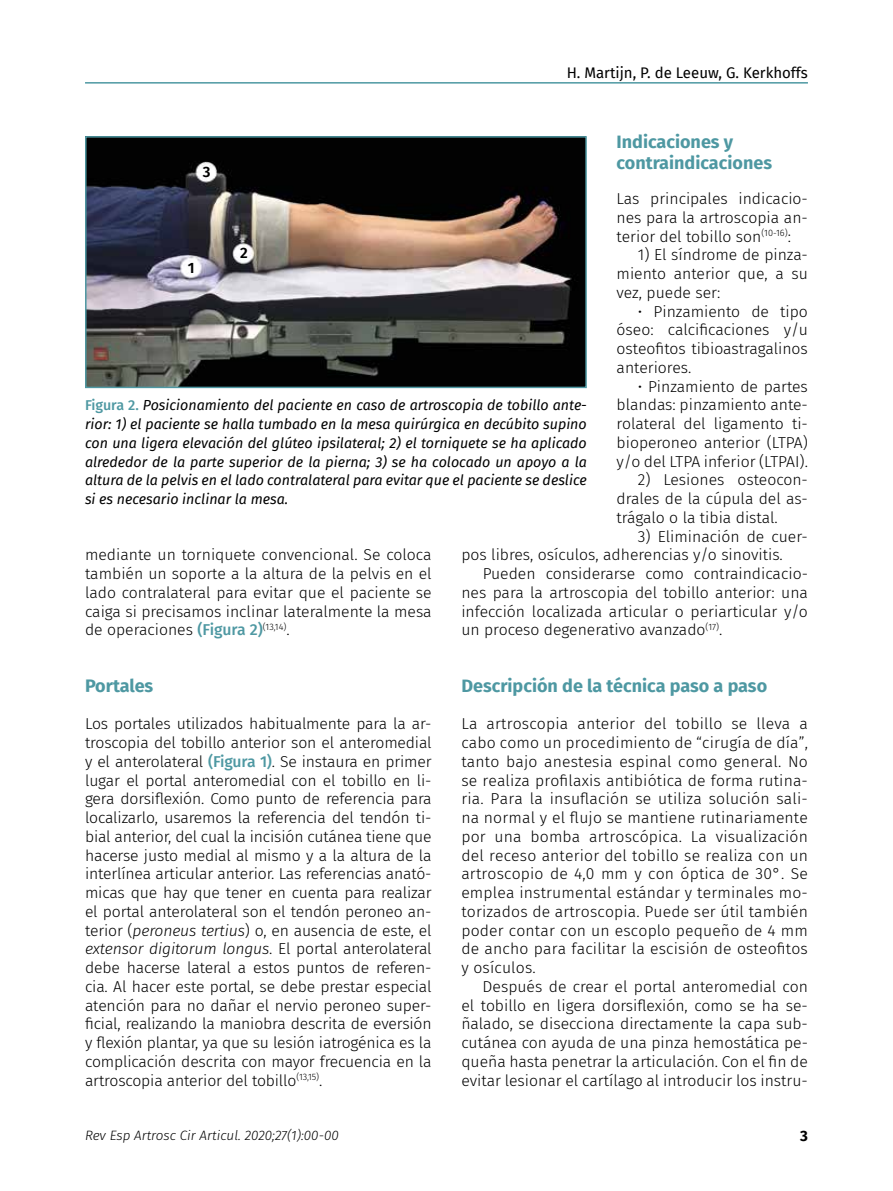
<style>
.page{position:relative;width:893px;height:1191px;background:#fff}
.page>*{position:absolute;margin:0;border:0;box-sizing:border-box;transform-origin:0 0}
.t1{font:700 18px/21px "Fira Sans";color:#4e98a2}
.t2{font:300 15.75px/18.8px "Fira Sans";color:#000;text-align:justify}
.t3{font:15px "Fira Sans";color:#000}
.t4{font:600 15px "Fira Sans";color:#000}
.t5{font:700 15px "Fira Sans";color:#000}
.t6{font:italic 14.25px/18.8px "Fira Sans";color:#000;text-align:justify}
.t7{font:italic 300 13.5px "Fira Sans";color:#000}
.s1{font-weight:500;font-style:normal;color:#4e98a2}
.s2{font-weight:500;color:#4e98a2}
.s3{font-style:italic}
</style>
<div class="page">
<hr style="left:85px;top:82px;width:723px;height:2px;background:#4e98a2">
<img style="left:88px;top:139px;width:496px;height:246px">
<div style="left:85px;top:136px;width:502px;height:252px;border:2px solid #4e98a2"></div>
<p class="t3" style="left:567px;top:61px;width:243px">H. Martijn, P. de Leeuw, G. Kerkhoffs</p>
<p class="t1" style="left:617px;top:130px;width:157px">Indicaciones y contraindicaciones</p>
<p class="t2" style="left:617px;top:189px;width:193px">Las principales indicacio&shy;nes para la artroscopia an&shy;terior del tobillo son<sup>(10-16)</sup>:</p>
<p class="t2" style="left:617px;top:245px;width:193px;text-indent:21px">1) El síndrome de pinza&shy;miento anterior que, a su vez, puede ser:</p>
<p class="t2" style="left:617px;top:302px;width:193px;text-indent:21px">• Pinzamiento de tipo óseo: calcificaciones y/u osteofitos tibioastragalinos anteriores.</p>
<p class="t2" style="left:617px;top:376px;width:193px;text-indent:21px">• Pinzamiento de partes blandas: pinzamiento ante&shy;rolateral del ligamento ti&shy;bioperoneo anterior (LTPA) y/o del LTPA inferior (LTPAI).</p>
<p class="t2" style="left:617px;top:470px;width:193px;text-indent:21px">2) Lesiones osteocon&shy;drales de la cúpula del as&shy;trágalo o la tibia distal.</p>
<p class="t2" style="left:461px;top:526px;width:348px;text-indent:176px">3) Eliminación de cuer&shy;pos libres, osículos, adherencias y/o sinovitis.</p>
<p class="t2" style="left:461px;top:564px;width:348px;text-indent:21px">Pueden considerarse como contraindicacio&shy;nes para la artroscopia del tobillo anterior: una infección localizada articular o periarticular y/o un proceso degenerativo avanzado<sup>(17)</sup>.</p>
<p class="t1" style="left:461px;top:673px;width:307px">Descripción de la técnica paso a paso</p>
<p class="t2" style="left:461px;top:714px;width:348px">La artroscopia anterior del tobillo se lleva a cabo como un procedimiento de “cirugía de día”, tanto bajo anestesia espinal como general. No se realiza profilaxis antibiótica de forma rutina&shy;ria. Para la insuflación se utiliza solución sali&shy;na normal y el flujo se mantiene rutinariamente por una bomba artroscópica. La visualización del receso anterior del tobillo se realiza con un artroscopio de 4,0 mm y con óptica de 30°. Se emplea instrumental estándar y terminales mo&shy;torizados de artroscopia. Puede ser útil también poder contar con un escoplo pequeño de 4 mm de ancho para facilitar la escisión de osteofitos y osículos.</p>
<p class="t2" style="left:461px;top:976px;width:348px;text-indent:21px">Después de crear el portal anteromedial con el tobillo en ligera dorsiflexión, como se ha se&shy;ñalado, se disecciona directamente la capa sub&shy;cutánea con ayuda de una pinza hemostática pe&shy;queña hasta penetrar la articulación. Con el fin de evitar lesionar el cartílago al introducir los instru-</p>
<p class="t4" style="left:203px;top:159px;width:9px">3</p>
<p class="t4" style="left:240px;top:241px;width:9px">2</p>
<p class="t4" style="left:188px;top:255px;width:8px">1</p>
<p class="t6" style="left:85px;top:396px;width:503px"><span class="s1">Figura 2.</span> Posicionamiento del paciente en caso de artroscopia de tobillo ante&shy;rior: 1) el paciente se halla tumbado en la mesa quirúrgica en decúbito supino con una ligera elevación del glúteo ipsilateral; 2) el torniquete se ha aplicado alrededor de la parte superior de la pierna; 3) se ha colocado un apoyo a la altura de la pelvis en el lado contralateral para evitar que el paciente se deslice si es necesario inclinar la mesa.</p>
<p class="t2" style="left:85px;top:545px;width:348px">mediante un torniquete convencional. Se coloca también un soporte a la altura de la pelvis en el lado contralateral para evitar que el paciente se caiga si precisamos inclinar lateralmente la mesa de operaciones <span class="s2">(Figura 2)</span><sup>(13,14)</sup>.</p>
<p class="t1" style="left:85px;top:673px;width:70px">Portales</p>
<p class="t2" style="left:85px;top:714px;width:348px">Los portales utilizados habitualmente para la ar&shy;troscopia del tobillo anterior son el anteromedial y el anterolateral <span class="s2">(Figura 1)</span>. Se instaura en primer lugar el portal anteromedial con el tobillo en li&shy;gera dorsiflexión. Como punto de referencia para localizarlo, usaremos la referencia del tendón ti&shy;bial anterior, del cual la incisión cutánea tiene que hacerse justo medial al mismo y a la altura de la interlínea articular anterior. Las referencias anató&shy;micas que hay que tener en cuenta para realizar el portal anterolateral son el tendón peroneo an&shy;terior (<span class="s3">peroneus tertius</span>) o, en ausencia de este, el <span class="s3">extensor digitorum longus</span>. El portal anterolateral debe hacerse lateral a estos puntos de referen&shy;cia. Al hacer este portal, se debe prestar especial atención para no dañar el nervio peroneo super&shy;ficial, realizando la maniobra descrita de eversión y flexión plantar, ya que su lesión iatrogénica es la complicación descrita con mayor frecuencia en la artroscopia anterior del tobillo<sup>(13,15)</sup>.</p>
<p class="t7" style="left:85px;top:1125px;width:255px">Rev Esp Artrosc Cir Articul. 2020;27(1):00-00</p>
<p class="t5" style="left:800px;top:1123px;width:9px">3</p>
</div>
